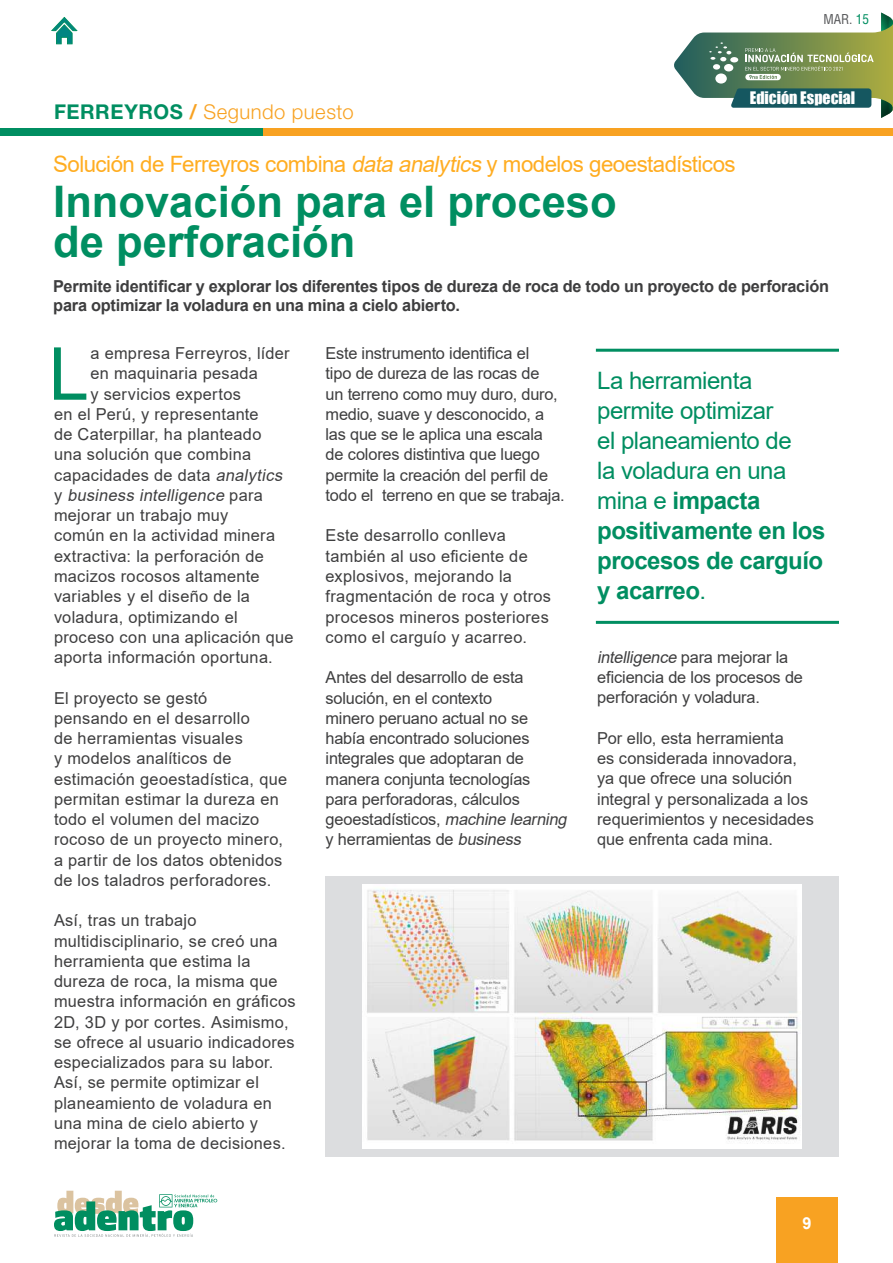
<style>
.page{position:relative;width:893px;height:1263px;background:#fff}
.page>*{position:absolute;margin:0;border:0;box-sizing:border-box;transform-origin:0 0}
.t1{font:73.05px "Arial";color:#008e61}
.t2{font:700 43.5px/40.5px "Arial";color:#008e61}
.t3{font:24px/30px "Arial";letter-spacing:-.02em;color:#008e61}
.t4{font:22.5px "Arial";letter-spacing:-.025em;color:#ffad21}
.t5{font:300 20.4px "Helvetica Neue LT Std";letter-spacing:.025em;color:#f8a222}
.t6{font:16.5px/20.2px "Arial";letter-spacing:.015em;color:#3e3e3f}
.t7{font:16.5px/20.2px "Arial";letter-spacing:-.01em;color:#3e3e3f}
.t8{font:700 16.5px/19.5px "Arial";letter-spacing:-.015em;color:#3e3e3f}
.t9{font:italic 16.5px "Arial";color:#3e3e3f}
.t10{font:700 16.5px "Arial";color:#fff}
.t11{font:15.9px "Impact";color:#fff}
.t12{font:condensed 13.35px "Helvetica LT Std";color:#57585a}
.s1{color:#008e61}
.s2{font-weight:700;color:#008e61}
.s3{font-weight:700}
.s4{font-style:italic}
.s5{font-style:normal}
</style>
<div class="page">
<div style="left:776px;top:1197px;width:62px;height:66px;background:#f8a222"></div>
<svg style="left:54px;top:1191px;width:163px;height:46px"></svg>
<svg style="left:674px;top:13px;width:219px;height:105px"></svg>
<svg style="left:51px;top:17px;width:27px;height:28px"></svg>
<hr style="left:596px;top:349px;width:243px;height:3px;background:#008e61">
<hr style="left:596px;top:621px;width:243px;height:3px;background:#008e61">
<div style="left:0;top:128px;width:267px;height:8px;background:#008e61"></div>
<div style="left:264px;top:128px;width:629px;height:8px;background:#f8a222"></div>
<div style="left:326px;top:876px;width:513px;height:281px;background:#dcdddf"></div>
<img style="left:363px;top:884px;width:439px;height:265px">
<p class="t12" style="left:823px;top:10px;width:47px">MAR. <span class="s1">15</span></p>
<p class="t5" style="left:54px;top:99px;width:301px"><span class="s2">FERREYROS</span> <span class="s3">/</span> Segundo puesto</p>
<h3 class="t4" style="left:53px;top:148px;width:684px">Solución de Ferreyros combina <span class="s4">data analytics</span>y modelos geoestadísticos</h3>
<h2 class="t2" style="left:53px;top:182px;width:565px">Innovación para el proceso de perforación</h2>
<p class="t11" style="left:750px;top:86px;width:107px">Edición Especial</p>
<p class="t8" style="left:53px;top:276px;width:777px">Permite identificar y explorar los diferentes tipos de dureza de roca de todo un proyecto de perforación para optimizar la voladura en una mina a cielo abierto.</p>
<h1 class="t1" style="left:49px;top:324px;width:42px">L</h1>
<p class="t6" style="left:90px;top:343px;width:201px">a empresa Ferreyros, líder</p>
<p class="t6" style="left:90px;top:363px;width:169px">en maquinaria pesada</p>
<p class="t6" style="left:90px;top:384px;width:152px">y servicios expertos</p>
<p class="t6" style="left:54px;top:404px;width:206px">en el Perú, y representante</p>
<p class="t6" style="left:54px;top:424px;width:209px">de Caterpillar, ha planteado</p>
<p class="t6" style="left:54px;top:444px;width:199px">una solución que combina</p>
<p class="t6" style="left:54px;top:465px;width:234px">capacidades de data <span class="s4">analytics</span></p>
<p class="t9" style="left:54px;top:484px;width:210px"><span class="s5">y</span> business intelligence <span class="s5">p a ra</span></p>
<p class="t6" style="left:54px;top:505px;width:176px">mejorar un trabajo muy</p>
<p class="t6" style="left:54px;top:525px;width:223px">común en la actividad minera</p>
<p class="t6" style="left:54px;top:546px;width:211px">extractiva: la perforación de</p>
<p class="t6" style="left:54px;top:566px;width:207px">macizos rocosos altamente</p>
<p class="t6" style="left:54px;top:586px;width:198px">variables y el diseño de la</p>
<p class="t6" style="left:54px;top:606px;width:185px">voladura, optimizando el</p>
<p class="t6" style="left:54px;top:627px;width:241px">proceso con una aplicación que</p>
<p class="t6" style="left:54px;top:647px;width:220px">aporta información oportuna.</p>
<p class="t6" style="left:54px;top:687px;width:235px">El proyecto se gestó<br>pensando en el desarrollo<br>de herramientas visuales<br>y modelos analíticos de estimación geoestadística, que permitan estimar la dureza en todo el volumen del macizo rocoso de un proyecto minero, a partir de los datos obtenidos de los taladros perforadores.</p>
<p class="t6" style="left:54px;top:910px;width:243px">Así, tras un trabajo multidisciplinario, se creó una herramienta que estima la dureza de roca, la misma que muestra información en gráficos<br>2D, 3D y por cortes. Asimismo, se ofrece al usuario indicadores especializados para su labor.<br>Así, se permite optimizar el planeamiento de voladura en una mina de cielo abierto y mejorar la toma de decisiones.</p>
<p class="t7" style="left:326px;top:343px;width:241px">Este instrumento identifica el<br>tipo de dureza de las rocas de<br>un terreno como muy duro, duro, medio, suave y desconocido, a las que se le aplica una escala de colores distintiva que luego permite la creación del perfil de todo el terreno en que se trabaja.</p>
<p class="t6" style="left:326px;top:525px;width:227px">Este desarrollo conlleva también al uso eficiente de explosivos, mejorando la fragmentación de roca y otros procesos mineros posteriores como el carguío y acarreo.</p>
<p class="t7" style="left:326px;top:667px;width:247px">Antes del desarrollo de esta solución, en el contexto<br>minero peruano actual no se había encontrado soluciones integrales que adoptaran de manera conjunta tecnologías<br>para perforadoras, cálculos geoestadísticos, <span class="s4">machine learning </span>y herramientas de <span class="s4">business</span></p>
<h3 class="t3" style="left:597px;top:365px;width:230px">La herramienta permite optimizar<br>el planeamiento de<br>la voladura en una mina e <span class="s3">impacta positivamente en los procesos de carguío y acarreo</span>.</h3>
<p class="t7" style="left:597px;top:647px;width:207px"><span class="s4">intelligence</span> p a ra m ej o ra r l a eficiencia de los procesos de perforación y voladura.</p>
<p class="t6" style="left:597px;top:728px;width:218px">Por ello, esta herramienta<br>es considerada innovadora, ya que ofrece una solución integral y personalizada a los requerimientos y necesidades que enfrenta cada mina.</p>
<p class="t10" style="left:802px;top:1212px;width:11px">9</p>
</div>
